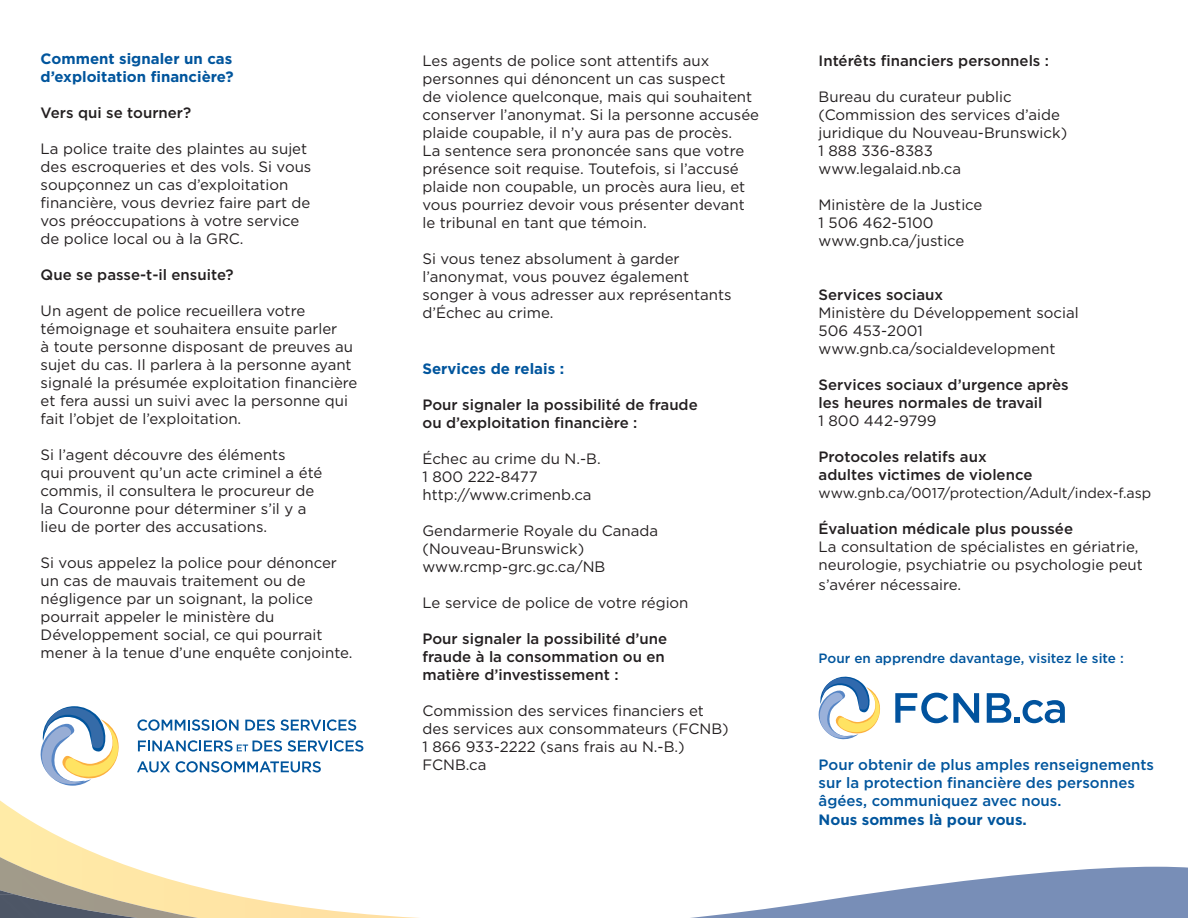
<style>
.page{position:relative;width:1188px;height:918px;background:#fff}
.page>*{position:absolute;margin:0;border:0;box-sizing:border-box;transform-origin:0 0}
.t1{font:15px/18px "Gotham";color:#231f20}
.t2{font:500 15px/18px "Gotham";color:#231f20}
.t3{font:500 15px/18px "Gotham";color:#01559d}
.t4{font:700 15px/18px "Gotham";color:#01559d}
.t5{font:14.25px "Gotham";color:#231f20}
.t6{font:500 13.5px "Gotham";color:#01559d}
</style>
<div class="page">
<svg style="left:0;top:800px;width:104px;height:57px"></svg>
<img style="left:0;top:857px;width:131px;height:10px">
<svg style="left:0;top:867px;width:1188px;height:51px"></svg>
<svg style="left:895px;top:693px;width:84px;height:30px"></svg>
<svg style="left:987px;top:693px;width:78px;height:30px"></svg>
<svg style="left:818px;top:676px;width:62px;height:64px"></svg>
<svg style="left:40px;top:706px;width:79px;height:80px"></svg>
<svg style="left:137px;top:719px;width:102px;height:12px"></svg>
<svg style="left:245px;top:719px;width:111px;height:12px"></svg>
<svg style="left:138px;top:740px;width:144px;height:12px"></svg>
<svg style="left:288px;top:740px;width:75px;height:12px"></svg>
<svg style="left:137px;top:761px;width:33px;height:11px"></svg>
<svg style="left:176px;top:761px;width:145px;height:11px"></svg>
<p class="t4" style="left:41px;top:50px;width:195px">Comment signaler un cas d’exploitation financière?</p>
<p class="t2" style="left:41px;top:104px;width:152px">Vers qui se tourner?</p>
<p class="t1" style="left:41px;top:140px;width:272px">La police traite des plaintes au sujet des escroqueries et des vols. Si vous soupçonnez un cas d’exploitation financière, vous devriez faire part de vos préoccupations à votre service de police local ou à la GRC.</p>
<p class="t2" style="left:41px;top:266px;width:194px">Que se passe-t-il ensuite?</p>
<p class="t1" style="left:41px;top:302px;width:318px">Un agent de police recueillera votre témoignage et souhaitera ensuite parler<br>à toute personne disposant de preuves au sujet du cas. Il parlera à la personne ayant signalé la présumée exploitation financière et fera aussi un suivi avec la personne qui fait l’objet de l’exploitation.</p>
<p class="t1" style="left:41px;top:446px;width:283px">Si l’agent découvre des éléments<br>qui prouvent qu’un acte criminel a été commis, il consultera le procureur de la Couronne pour déterminer s’il y a lieu de porter des accusations.</p>
<p class="t1" style="left:41px;top:554px;width:313px">Si vous appelez la police pour dénoncer un cas de mauvais traitement ou de négligence par un soignant, la police pourrait appeler le ministère du Développement social, ce qui pourrait mener à la tenue d’une enquête conjointe.</p>
<p class="t1" style="left:423px;top:52px;width:338px">Les agents de police sont attentifs aux personnes qui dénoncent un cas suspect<br>de violence quelconque, mais qui souhaitent conserver l’anonymat. Si la personne accusée plaide coupable, il n’y aura pas de procès.<br>La sentence sera prononcée sans que votre présence soit requise. Toutefois, si l’accusé plaide non coupable, un procès aura lieu, et vous pourriez devoir vous présenter devant le tribunal en tant que témoin.</p>
<p class="t1" style="left:423px;top:250px;width:311px">Si vous tenez absolument à garder l’anonymat, vous pouvez également songer à vous adresser aux représentants d’Échec au crime.</p>
<p class="t4" style="left:423px;top:360px;width:143px">Services de relais :</p>
<p class="t2" style="left:423px;top:396px;width:277px">Pour signaler la possibilité de fraude ou d’exploitation financière :</p>
<p class="t1" style="left:423px;top:449px;width:180px">Échec au crime du N.-B.<br>1 800 222-8477 http://www.crimenb.ca</p>
<p class="t1" style="left:423px;top:521px;width:237px">Gendarmerie Royale du Canada (Nouveau-Brunswick) www.rcmp-grc.gc.ca/NB</p>
<p class="t1" style="left:423px;top:593px;width:268px">Le service de police de votre région</p>
<p class="t2" style="left:423px;top:630px;width:246px">Pour signaler la possibilité d’une fraude à la consommation ou en matière d’investissement :</p>
<p class="t1" style="left:423px;top:701px;width:308px">Commission des services financiers et des services aux consommateurs (FCNB)<br>1 866 933-2222 (sans frais au N.-B.)<br>FCNB.ca</p>
<p class="t2" style="left:819px;top:52px;width:232px">Intérêts financiers personnels :</p>
<p class="t1" style="left:819px;top:88px;width:250px">Bureau du curateur public (Commission des services d’aide juridique du Nouveau-Brunswick)<br>1 888 336-8383 www.legalaid.nb.ca</p>
<p class="t1" style="left:819px;top:196px;width:165px">Ministère de la Justice<br>1 506 462-5100 www.gnb.ca/justice</p>
<p class="t2" style="left:819px;top:286px;width:126px">Services sociaux</p>
<p class="t1" style="left:819px;top:304px;width:262px">Ministère du Développement social<br>506 453-2001 www.gnb.ca/socialdevelopment</p>
<p class="t2" style="left:819px;top:376px;width:252px">Services sociaux d’urgence après les heures normales de travail</p>
<p class="t1" style="left:819px;top:412px;width:120px">1 800 442-9799</p>
<p class="t2" style="left:819px;top:448px;width:215px">Protocoles relatifs aux adultes victimes de violence</p>
<p class="t5" style="left:819px;top:484px;width:334px">www.gnb.ca/0017/protection/Adult/index-f.asp</p>
<p class="t2" style="left:819px;top:520px;width:256px">Évaluation médicale plus poussée</p>
<p class="t1" style="left:819px;top:538px;width:326px">La consultation de spécialistes en gériatrie, neurologie, psychiatrie ou psychologie peut</p>
<p class="t1" style="left:819px;top:575px;width:144px">s’avérer nécessaire.</p>
<p class="t6" style="left:819px;top:649px;width:307px">Pour en apprendre davantage, visitez le site :</p>
<p class="t3" style="left:819px;top:756px;width:337px">Pour obtenir de plus amples renseignements sur la protection financière des personnes âgées, communiquez avec nous.</p>
<p class="t4" style="left:819px;top:811px;width:210px">Nous sommes là pour vous.</p>
</div>
